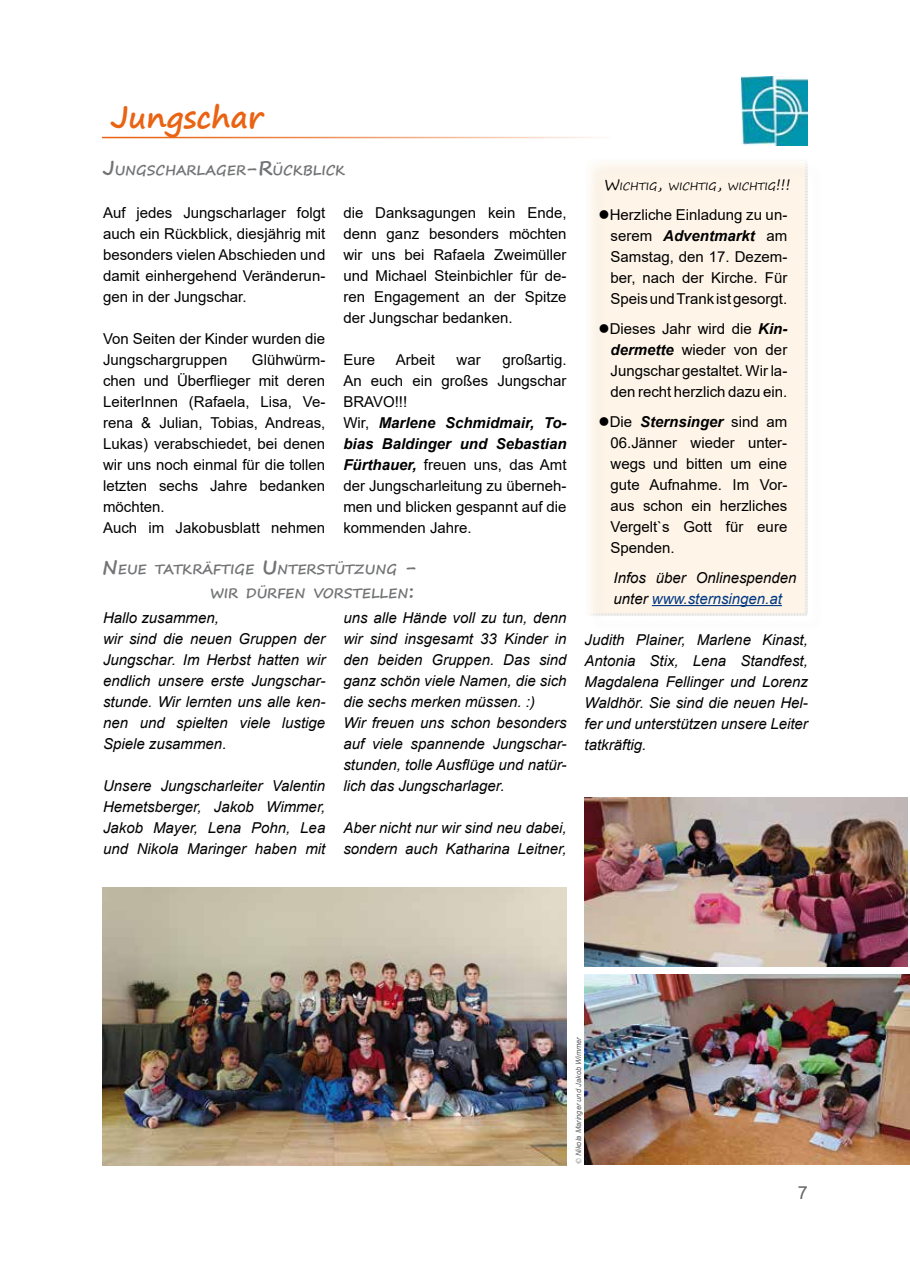
<style>
.page{position:relative;width:910px;height:1280px;background:#fff}
.page>*{position:absolute;margin:0;border:0;box-sizing:border-box;transform-origin:0 0}
.t1{font:700 30px "Segoe Print";color:#e96313}
.t2{font:18px "Arial";color:#646567}
.t3{font:15px/21px "Arial";color:#000;text-align:justify}
.t4{font:italic 15px/21px "Arial";color:#000}
.t5{font:700 13.65px/23.4px "Segoe Print";color:#727375;text-align:right}
.t6{font:10.5px "Segoe Print";color:#000}
.t7{font:italic 7.5px "Arial";color:#646567}
.s1{font-size:19.5px}
.s2{font-weight:700;font-style:italic}
.s3{font-size:15px}
.s4{color:#003882}
.s5{font-family:"Times New Roman"}
</style>
<div class="page">
<hr style="left:102px;top:137px;width:512px;height:1px;background:#e96313">
<img style="left:741px;top:77px;width:67px;height:68px">
<div style="left:590px;top:163px;width:218px;height:453px;background:#fef4e8"></div>
<hr style="left:652px;top:605px;width:130px;height:1px;background:#003882">
<img style="left:585px;top:797px;width:323px;height:170px">
<img style="left:585px;top:974px;width:325px;height:191px">
<img style="left:102px;top:887px;width:464px;height:279px">
<h1 class="t1" style="left:111px;top:90px;width:154px">Jungschar</h1>
<p class="t5" style="left:103px;top:158px;width:244px"><span class="s1">J</span>UNGSCHARLAGER<span class="s1">-R</span>ÜCKBLICK</p>
<p class="t3" style="left:103px;top:202px;width:224px">Auf jedes Jungscharlager folgt auch ein Rückblick, diesjährig mit besonders vielen Abschieden und damit einhergehend Veränderun&shy;gen in der Jungschar.</p>
<p class="t3" style="left:103px;top:328px;width:224px">Von Seiten der Kinder wurden die<br>Jungschargruppen</p>
<p class="t3" style="left:103px;top:349px;width:224px;text-align:left;text-indent:149px">Glühwürm&shy;chen und Überflieger mit deren<br>LeiterInnen (Rafaela, Lisa, Ve&shy;rena &amp; Julian, Tobias, Andreas,<br>Lukas) verabschiedet, bei denen wir uns noch einmal für die tollen letzten sechs Jahre bedanken möchten.<br>Auch im Jakobusblatt nehmen</p>
<p class="t3" style="left:343px;top:202px;width:225px">die Danksagungen kein Ende, denn ganz besonders möchten wir uns bei Rafaela Zweimüller und Michael Steinbichler für de&shy;ren Engagement an der Spitze der Jungschar bedanken.</p>
<p class="t3" style="left:343px;top:349px;width:33px">Eure</p>
<p class="t3" style="left:396px;top:349px;width:41px">Arbeit</p>
<p class="t3" style="left:457px;top:349px;width:26px">war</p>
<p class="t3" style="left:343px;top:349px;width:225px;text-align:left;text-indent:159px">großartig.<br>An euch ein großes Jungschar<br>BRAVO!!!<br>Wir, <span class="s2">Marlene Schmidmair, To&shy;bias Baldinger und Sebastian<br>Fürthauer,</span> freuen uns, das Amt der Jungscharleitung zu überneh&shy;men und blicken gespannt auf die kommenden Jahre.</p>
<p class="t5" style="left:102px;top:557px;width:317px"><span class="s1">N</span>EUE TATKRÄFTIGE <span class="s1">U</span> NTERSTÜTZUNG <span class="s1">-<br></span>WIR DÜRFEN VORSTELLEN<span class="s1">:</span></p>
<p class="t4" style="left:103px;top:608px;width:224px">Hallo zusammen,<br>wir sind die neuen Gruppen der<br>Jungschar. Im Herbst hatten wir endlich unsere erste Jungschar&shy;stunde. Wir lernten uns alle ken&shy;nen und spielten viele lustige<br>Spiele zusammen.</p>
<p class="t4" style="left:103px;top:776px;width:224px;text-align:justify">Unsere Jungscharleiter Valentin Hemetsberger, Jakob Wimmer, Jakob Mayer, Lena Pohn, Lea und Nikola Maringer haben mit</p>
<p class="t4" style="left:343px;top:608px;width:225px">uns alle Hände voll zu tun, denn wir sind insgesamt 33 Kinder in den beiden Gruppen. Das sind ganz schön viele Namen, die sich die sechs merken müssen. :)<br>Wir freuen uns schon besonders auf viele spannende Jungschar&shy;stunden, tolle Ausflüge und natür&shy;lich das Jungscharlager.</p>
<p class="t4" style="left:343px;top:818px;width:225px">Aber nicht nur wir sind neu dabei, sondern auch Katharina Leitner,</p>
<p class="t6" style="left:604px;top:177px;width:188px"><span class="s3">W</span>ICHTIG<span class="s3">,</span> WICHTIG<span class="s3">,</span> WICHTIG<span class="s3">!!!</span></p>
<p class="t3" style="left:610px;top:204px;width:178px;text-indent:-12px">●Herzliche Einladung zu un&shy;serem <span class="s2">Adventmarkt</span> am Samstag, den 17. Dezem&shy;ber, nach der Kirche. Für Speis und Trank ist gesorgt.</p>
<p class="t3" style="left:610px;top:318px;width:178px;text-indent:-12px">●Dieses Jahr wird die <span class="s2">Kin&shy;dermette</span> wieder von der Jungschar gestaltet. Wir la&shy;den recht herzlich dazu ein.</p>
<p class="t3" style="left:610px;top:411px;width:178px;text-indent:-12px">●Die <span class="s2">Sternsinger</span> sind am 06.Jänner wieder unter&shy;wegs und bitten um eine gute Aufnahme. Im Vor&shy;aus schon ein herzliches Vergelt`s Gott für eure Spenden.</p>
<p class="t4" style="left:613px;top:567px;width:185px">Infos über Onlinespenden unter <span class="s4">www.sternsingen.at</span></p>
<p class="t4" style="left:585px;top:629px;width:225px;text-align:justify">Judith Plainer, Marlene Kinast, Antonia Stix, Lena Standfest, Magdalena Fellinger und Lorenz Waldhör. Sie sind die neuen Hel&shy;fer und unterstützen unsere Leiter tatkräftig.</p>
<p class="t7" style="left:574px;top:1164px;width:129px;rotate:-90deg"><span class="s5">©</span> Nikola Maringer und Jakob Wimmer</p>
<p class="t2" style="left:798px;top:1180px;width:12px">7</p>
</div>
